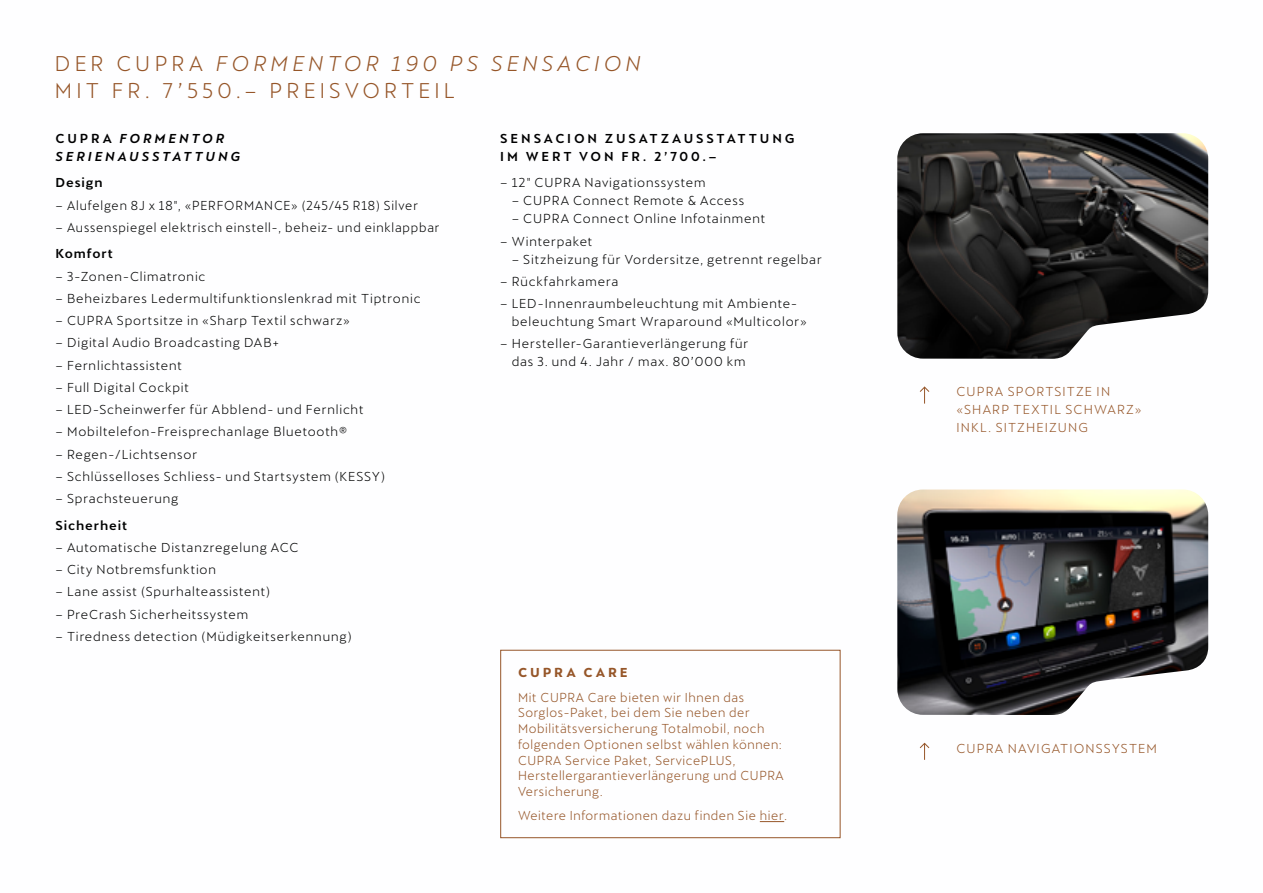
<style>
.page{position:relative;width:1263px;height:893px;background:#fff}
.page>*{position:absolute;margin:0;border:0;box-sizing:border-box;transform-origin:0 0}
.t1{font:21px/27px "Cupra";letter-spacing:.195em;color:#965629}
.t2{font:12.75px/18px "Cupra";letter-spacing:.065em;color:#010202}
.t3{font:12.75px/15.8px "Cupra";letter-spacing:.05em;color:#965629}
.t4{font:12.75px/18px "Cupra";letter-spacing:.09em;color:#965629}
.t5{font:500 12.75px/18px "Cupra";letter-spacing:.22em;color:#000}
.t6{font:italic 500 12.75px/18px "Cupra";letter-spacing:.225em;color:#000}
.t7{font:500 12.75px "Cupra";letter-spacing:.07em;color:#010202}
.t8{font:700 12.75px "Cupra";letter-spacing:.225em;color:#965629}
.s1{font-style:italic}
.s2{font-style:normal}
</style>
<div class="page">
<img style="left:897px;top:489px;width:311px;height:226px">
<svg style="left:919px;top:742px;width:11px;height:18px"></svg>
<svg style="left:919px;top:386px;width:11px;height:18px"></svg>
<img style="left:897px;top:133px;width:311px;height:226px">
<svg style="left:760px;top:821px;width:24px;height:1px"></svg>
<div style="left:500px;top:650px;width:340px;height:188px;border:1px solid #965629"></div>
<h1 class="t1" style="left:55px;top:46px;width:587px">DER CUPRA <span class="s1">FORMENTOR 190 PS SENSACION<br></span>MIT FR. 7’550.– PREISVORTEIL</h1>
<p class="t6" style="left:56px;top:130px;width:186px"><span class="s2">CUPRA</span> FORMENTOR<br>SERIENAUSSTATTUNG</p>
<p class="t7" style="left:56px;top:176px;width:49px">Design</p>
<p class="t2" style="left:56px;top:194px;width:364px">– Alufelgen 8J x 18", «PERFORMANCE» (245/45 R18) Silver</p>
<p class="t2" style="left:56px;top:216px;width:385px">– Aussenspiegel elektrisch einstell-, beheiz- und einklappbar</p>
<p class="t7" style="left:56px;top:247px;width:59px">Komfort</p>
<p class="t2" style="left:56px;top:265px;width:151px">– 3-Zonen-Climatronic</p>
<p class="t2" style="left:56px;top:287px;width:367px">– Beheizbares Ledermultifunktionslenkrad mit Tiptronic</p>
<p class="t2" style="left:56px;top:310px;width:296px">– CUPRA Sportsitze in «Sharp Textil schwarz»</p>
<p class="t2" style="left:56px;top:332px;width:225px">– Digital Audio Broadcasting DAB+</p>
<p class="t2" style="left:56px;top:354px;width:128px">– Fernlichtassistent</p>
<p class="t2" style="left:56px;top:376px;width:135px">– Full Digital Cockpit</p>
<p class="t2" style="left:56px;top:399px;width:310px">– LED-Scheinwerfer für Abblend- und Fernlicht</p>
<p class="t2" style="left:56px;top:421px;width:293px">– Mobiltelefon-Freisprechanlage Bluetooth®</p>
<p class="t2" style="left:56px;top:443px;width:143px">– Regen-/Lichtsensor</p>
<p class="t2" style="left:56px;top:465px;width:331px">– Schlüsselloses Schliess- und Startsystem (KESSY)</p>
<p class="t2" style="left:56px;top:488px;width:124px">– Sprachsteuerung</p>
<p class="t7" style="left:56px;top:518px;width:73px">Sicherheit</p>
<p class="t2" style="left:56px;top:536px;width:244px">– Automatische Distanzregelung ACC</p>
<p class="t2" style="left:56px;top:559px;width:162px">– City Notbremsfunktion</p>
<p class="t2" style="left:56px;top:581px;width:216px">– Lane assist (Spurhalteassistent)</p>
<p class="t2" style="left:56px;top:603px;width:194px">– PreCrash Sicherheitssystem</p>
<p class="t2" style="left:56px;top:625px;width:298px">– Tiredness detection (Müdigkeitserkennung)</p>
<p class="t5" style="left:500px;top:130px;width:296px">SENSACION ZUSATZAUSSTATTUNG<br>IM WERT VON FR. 2’700.–</p>
<p class="t2" style="left:500px;top:172px;width:207px">– 12" CUPRA Navigationssystem</p>
<p class="t2" style="left:512px;top:190px;width:234px">– CUPRA Connect Remote &amp; Access</p>
<p class="t2" style="left:512px;top:208px;width:255px">– CUPRA Connect Online Infotainment</p>
<p class="t2" style="left:500px;top:230px;width:94px">– Winterpaket</p>
<p class="t2" style="left:512px;top:248px;width:312px">– Sitzheizung für Vordersitze, getrennt regelbar</p>
<p class="t2" style="left:500px;top:270px;width:120px">– Rückfahrkamera</p>
<p class="t2" style="left:512px;top:293px;width:296px;text-indent:-11px">– LED-Innenraumbeleuchtung mit Ambiente&shy;beleuchtung Smart Wraparound «Multicolor»</p>
<p class="t2" style="left:500px;top:333px;width:249px;text-align:right">– Hersteller-Garantieverlängerung für das 3. und 4. Jahr / max. 80’000 km</p>
<p class="t8" style="left:518px;top:665px;width:111px">CUPRA CARE</p>
<p class="t3" style="left:518px;top:687px;width:267px">Mit CUPRA Care bieten wir Ihnen das Sorglos-Paket, bei dem Sie neben der Mobilitätsversicherung Totalmobil, noch folgenden Optionen selbst wählen können:<br>CUPRA Service Paket, ServicePLUS, Herstellergarantieverlängerung und CUPRA Versicherung.</p>
<p class="t3" style="left:518px;top:806px;width:271px">Weitere Informationen dazu finden Sie hier.</p>
<p class="t4" style="left:956px;top:381px;width:187px">CUPRA SPORTSITZE IN «SHARP TEXTIL SCHWARZ»<br>INKL. SITZHEIZUNG</p>
<p class="t4" style="left:956px;top:737px;width:202px">CUPRA NAVIGATIONSSYSTEM</p>
</div>
